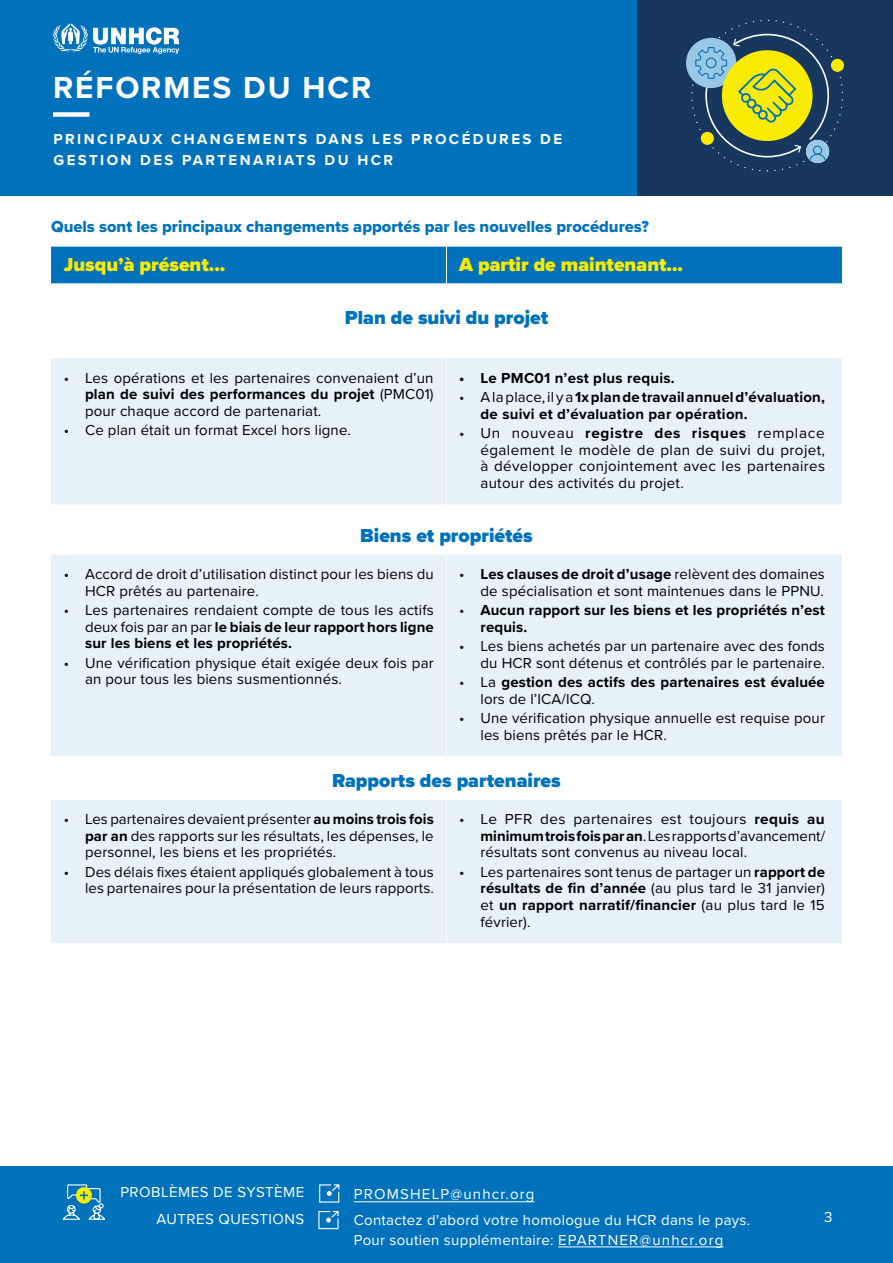
<style>
.page{position:relative;width:893px;height:1263px;background:#fff}
.page>*{position:absolute;margin:0;border:0;box-sizing:border-box;transform-origin:0 0}
.t1{font:700 31.5px "Proxima Nova";letter-spacing:.06em;color:#fff}
.t2{font:900 19.5px "Proxima Nova";color:#0072bc}
.t3{font:900 19.5px "Proxima Nova";color:#faeb00}
.t4{font:16.5px "Proxima Nova Extrabld";color:#0072bc}
.t5{font:15px/16.5px "Proxima Nova";letter-spacing:.01em;color:#000;text-align:justify}
.t6{font:700 15px/16.5px "Proxima Nova";letter-spacing:.01em;color:#000}
.t7{font:15px "Proxima Nova";letter-spacing:.02em;color:#fff}
.t8{font:700 15px/20.9px "Proxima Nova";letter-spacing:.16em;color:#fff}
.t9{font:15px "Proxima Nova";letter-spacing:.08em;color:#fff}
.s1{font-weight:400}
.s2{font-weight:700}
</style>
<div class="page">
<div style="left:0;top:0;width:637px;height:195px;background:#0072bc"></div>
<div style="left:637px;top:0;width:256px;height:195px;background:#18375f"></div>
<svg style="left:53px;top:24px;width:126px;height:30px"></svg>
<div style="left:686px;top:38px;width:50px;height:50px;background:#99c7e4;border-radius:50%"></div>
<svg style="left:691px;top:20px;width:152px;height:151px"></svg>
<div style="left:53px;top:112px;width:36px;height:5px;background:#fff"></div>
<div style="left:0;top:1166px;width:893px;height:97px;background:#0072bc"></div>
<svg style="left:62px;top:1184px;width:43px;height:36px"></svg>
<svg style="left:319px;top:1184px;width:21px;height:19px"></svg>
<svg style="left:318px;top:1211px;width:21px;height:19px"></svg>
<hr style="left:558px;top:1246px;width:165px;height:1px;background:#fff">
<hr style="left:354px;top:1201px;width:181px;height:1px;background:#fff">
<div style="left:51px;top:247px;width:791px;height:36px;background:#0072bc"></div>
<hr style="left:446px;top:247px;width:1px;height:36px;background:#fff">
<div style="left:51px;top:555px;width:791px;height:201px;background:#e6f1f8"></div>
<hr style="left:446px;top:555px;width:1px;height:201px;background:#fff">
<div style="left:51px;top:358px;width:791px;height:146px;background:#e6f1f8"></div>
<hr style="left:446px;top:358px;width:1px;height:146px;background:#fff">
<div style="left:51px;top:800px;width:791px;height:143px;background:#e6f1f8"></div>
<hr style="left:446px;top:800px;width:1px;height:143px;background:#fff">
<h1 class="t1" style="left:53px;top:64px;width:320px">RÉFORMES DU HCR</h1>
<p class="t8" style="left:53px;top:128px;width:510px">PRINCIPAUX CHANGEMENTS DANS LES PROCÉDURES DE<br>GESTION DES PARTENARIATS DU HCR</p>
<p class="t4" style="left:51px;top:214px;width:600px">Quels sont les principaux changements apportés par les nouvelles procédures?</p>
<h2 class="t3" style="left:64px;top:249px;width:163px">Jusqu’à présent...</h2>
<h2 class="t3" style="left:459px;top:249px;width:225px">A partir de maintenant...</h2>
<h2 class="t2" style="left:345px;top:303px;width:205px">Plan de suivi du projet</h2>
<p class="t6" style="left:459px;top:369px;width:217px">• Le PMC01 n’est plus requis.</p>
<p class="t6" style="left:480px;top:389px;width:346px;text-indent:-21px"><span class="s1">• A la place, il y a</span> 1x plan de travail annuel d’évaluation, de suivi et d’évaluation par opération.</p>
<p class="t5" style="left:480px;top:424px;width:346px;text-indent:-21px">• Un nouveau <span class="s2">registre des risques</span> remplace également le modèle de plan de suivi du projet, à développer conjointement avec les partenaires autour des activités du projet.</p>
<h2 class="t2" style="left:360px;top:521px;width:174px">Biens et propriétés</h2>
<p class="t5" style="left:85px;top:565px;width:350px;text-indent:-21px">• Accord de droit d’utilisation distinct pour les biens du<br>HCR prêtés au partenaire.</p>
<p class="t5" style="left:85px;top:601px;width:350px;text-indent:-21px">• Les partenaires rendaient compte de tous les actifs deux fois par an par <span class="s2">le biais de leur rapport hors ligne sur les biens et les propriétés.</span></p>
<p class="t5" style="left:85px;top:654px;width:350px;text-indent:-21px">• Une vérification physique était exigée deux fois par an pour tous les biens susmentionnés.</p>
<p class="t5" style="left:85px;top:369px;width:350px;text-indent:-21px">• Les opérations et les partenaires convenaient d’un <span class="s2">plan de suivi des performances du projet</span> (PMC01) pour chaque accord de partenariat.</p>
<p class="t5" style="left:64px;top:421px;width:289px">• Ce plan était un format Excel hors ligne.</p>
<p class="t5" style="left:459px;top:565px;width:367px;text-align:right">• <span class="s2">Les clauses de droit d’usage</span> relèvent des domaines de spécialisation et sont maintenues dans le PPNU.</p>
<p class="t6" style="left:480px;top:602px;width:346px;text-indent:-21px"><span class="s1">•</span> Aucun rapport sur les biens et les propriétés n’est requis.</p>
<p class="t5" style="left:459px;top:637px;width:367px;text-align:right">• Les biens achetés par un partenaire avec des fonds du HCR sont détenus et contrôlés par le partenaire.</p>
<p class="t6" style="left:480px;top:674px;width:346px;text-indent:-21px"><span class="s1">• La</span> gestion des actifs des partenaires est évaluée <span class="s1">lors de l’ICA/ICQ.</span></p>
<p class="t5" style="left:480px;top:709px;width:346px;text-indent:-21px">• Une vérification physique annuelle est requise pour les biens prêtés par le HCR.</p>
<h2 class="t2" style="left:332px;top:766px;width:230px">Rapports des partenaires</h2>
<p class="t5" style="left:85px;top:810px;width:350px;text-indent:-21px">• Les partenaires devaient présenter <span class="s2">au moins trois fois par an</span> des rapports sur les résultats, les dépenses, le personnel, les biens et les propriétés.</p>
<p class="t5" style="left:64px;top:863px;width:372px;text-align:right">• Des délais fixes étaient appliqués globalement à tous les partenaires pour la présentation de leurs rapports.</p>
<p class="t5" style="left:480px;top:810px;width:346px;text-indent:-21px">• Le PFR des partenaires est toujours <span class="s2">requis au minimum trois fois par an</span>. Les rapports d’avancement/ résultats sont convenus au niveau local.</p>
<p class="t5" style="left:480px;top:863px;width:346px;text-indent:-21px">• Les partenaires sont tenus de partager un <span class="s2">rapport de résultats de fin d’année</span> (au plus tard le 31 janvier) et <span class="s2">un rapport narratif/financier</span> (au plus tard le 15 février).</p>
<p class="t7" style="left:120px;top:1181px;width:185px">PROBLÈMES DE SYSTÈME</p>
<p class="t7" style="left:157px;top:1208px;width:149px">AUTRES QUESTIONS</p>
<p class="t9" style="left:354px;top:1183px;width:182px">PROMSHELP@unhcr.org</p>
<p class="t7" style="left:354px;top:1209px;width:398px">Contactez d'abord votre homologue du HCR dans le pays.</p>
<p class="t7" style="left:824px;top:1206px;width:10px">3</p>
<p class="t7" style="left:354px;top:1228px;width:371px">Pour soutien supplémentaire: EPARTNER@unhcr.org</p>
</div>
